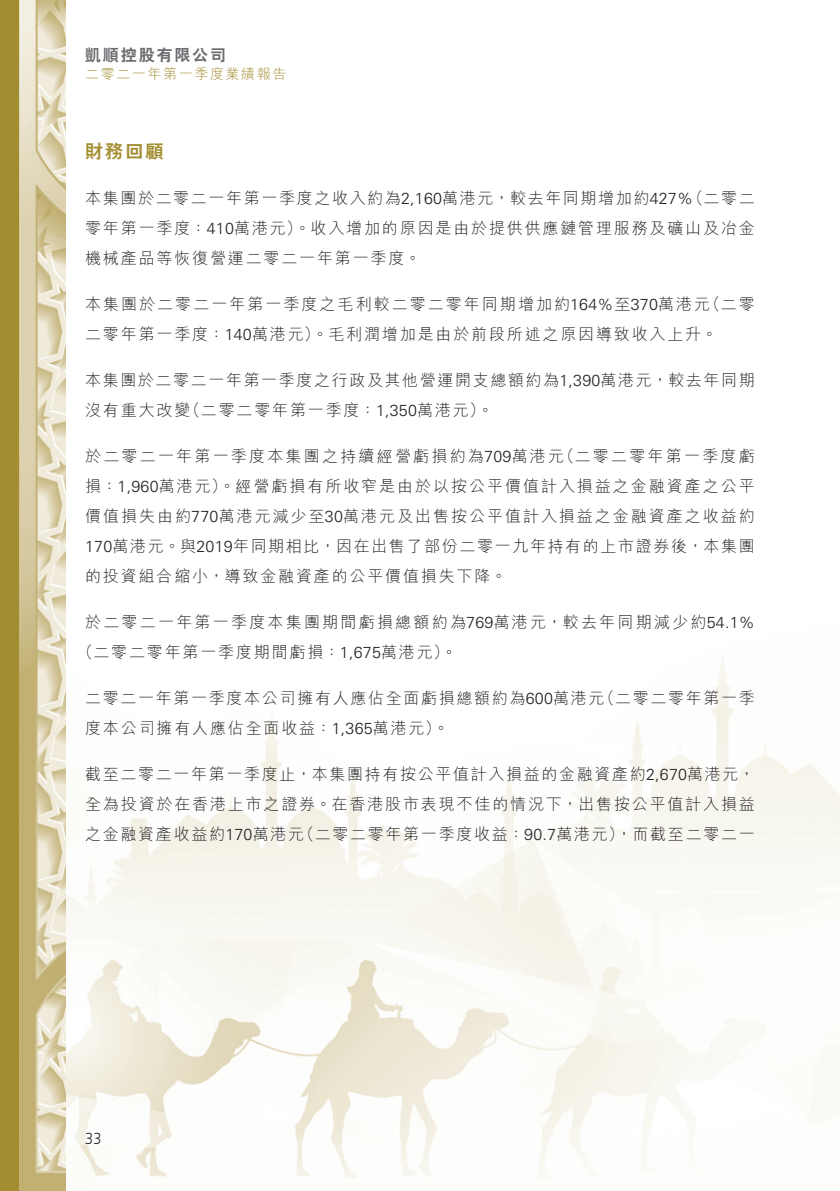
<style>
.page{position:relative;width:840px;height:1191px;background:#fff}
.page>*{position:absolute;margin:0;border:0;box-sizing:border-box;transform-origin:0 0}
._03_H1{font:800 18px "C Hei 2 HK";color:#a38d31}
._11_P0{font:300 16px/30px "M Hei HK";letter-spacing:.115em;color:#231f20}
._11_P0-2{font:300 16px/30px "M Hei HK";letter-spacing:.14em;color:#231f20}
.t1{font:800 16px "C Hei 2 HK";letter-spacing:.115em;color:#6c6d70}
.t2{font:300 16px "Frutiger LT Std";color:#231f20;scale:.9 1}
.t3{font:300 14px "M Hei HK";letter-spacing:.115em;color:#a38d31}
.s1{font-family:"Univers LT Std"}
</style>
<div class="page">
<img style="left:65px;top:10px;width:774px;height:1181px">
<div style="left:0;top:0;width:28px;height:1191px;background:#a38d31"></div>
<img style="left:20px;top:0;width:45px;height:1191px">
<p class="t1" style="left:85px;top:44px;width:142px">凱順控股有限公司</p>
<p class="t3" style="left:85px;top:64px;width:203px">二零二一年第一季度業績報告</p>
<p class="_03_H1" style="left:85px;top:139px;width:80px">財務回顧</p>
<p class="_11_P0" style="left:687px;top:182px;width:69px">（二零二</p>
<p class="_11_P0" style="left:85px;top:182px;width:671px">本集團於二零二一年第一季度之收入約為<span class="s1">2,160</span>萬港元，較去年同期增加約<span class="s1">427%<br></span>零年第一季度：<span class="s1">410</span>萬港元）。收入增加的原因是由於提供供應鏈管理服務及礦山及冶金機械產品等恢復營運二零二一年第一季度。</p>
<p class="_11_P0" style="left:704px;top:288px;width:52px">（二零</p>
<p class="_11_P0" style="left:85px;top:288px;width:633px">本集團於二零二一年第一季度之毛利較二零二零年同期增加約<span class="s1">164%</span>至<span class="s1">370</span>萬港元二零年第一季度：<span class="s1">140</span>萬港元）。毛利潤增加是由於前段所述之原因導致收入上升。</p>
<p class="_11_P0" style="left:184px;top:364px;width:571px;text-indent:-99px">本集團於二零二一年第一季度之行政及其他營運開支總額約為<span class="s1">1,390</span>萬港元，較去年同期（二零二零年第一季度：<span class="s1">1,350</span>萬港元。(</p>
<p class="_11_P0" style="left:85px;top:394px;width:107px">沒有重大改變</p>
<p class="_11_P0" style="left:85px;top:440px;width:671px">於二零二一年第一季度本集團之持續經營虧損約為<span class="s1">709</span>萬港元<br>損：<span class="s1">1,960</span>萬港元）。經營虧損有所收窄是由於以按公平價值計入損益之金融資產之公平價值損失由約<span class="s1">770</span>萬港元減少至<span class="s1">30</span>萬港元及出售按公平值計入損益之金融資產之收益約<span class="s1">170</span>萬港元。與<span class="s1">2019</span>年同期相比，因在出售了部份二零一九年持有的上市證券後，本集團的投資組合縮小，導致金融資產的公平價值損失下降。</p>
<p class="_11_P0-2" style="left:77px;top:606px;width:678px;text-indent:8px">於二零二一年第一季度本集團期間虧損總額約為<span class="s1">769</span>萬港元，較去年同期減少約<span class="s1">54.1%</span>（二零二零年第一季度期間虧損：<span class="s1">1,675</span>萬港元。(</p>
<p class="_11_P0" style="left:598px;top:682px;width:157px">（二零二零年第一季</p>
<p class="_11_P0-2" style="left:558px;top:440px;width:198px">（二零二零年第一季度虧</p>
<p class="_11_P0" style="left:85px;top:682px;width:520px">二零二一年第一季度本公司擁有人應佔全面虧損總額約為<span class="s1">600</span>萬港元度本公司擁有人應佔全面收益：<span class="s1">1,365</span>萬港元。(</p>
<p class="_11_P0" style="left:85px;top:758px;width:671px;text-align:right">截至二零二一年第一季度止，本集團持有按公平值計入損益的金融資產約<span class="s1">2,670</span>萬港元，全為投資於在香港上市之證券。在香港股市表現不佳的情況下，出售按公平值計入損益（二零二零年第一季度收益：<span class="s1">90.7</span>萬港元，）而截至二零二一</p>
<p class="_11_P0" style="left:85px;top:818px;width:220px">之金融資產收益約<span class="s1">170</span>萬港元</p>
<p class="t2" style="left:85px;top:1129px;width:20px">33</p>
</div>
